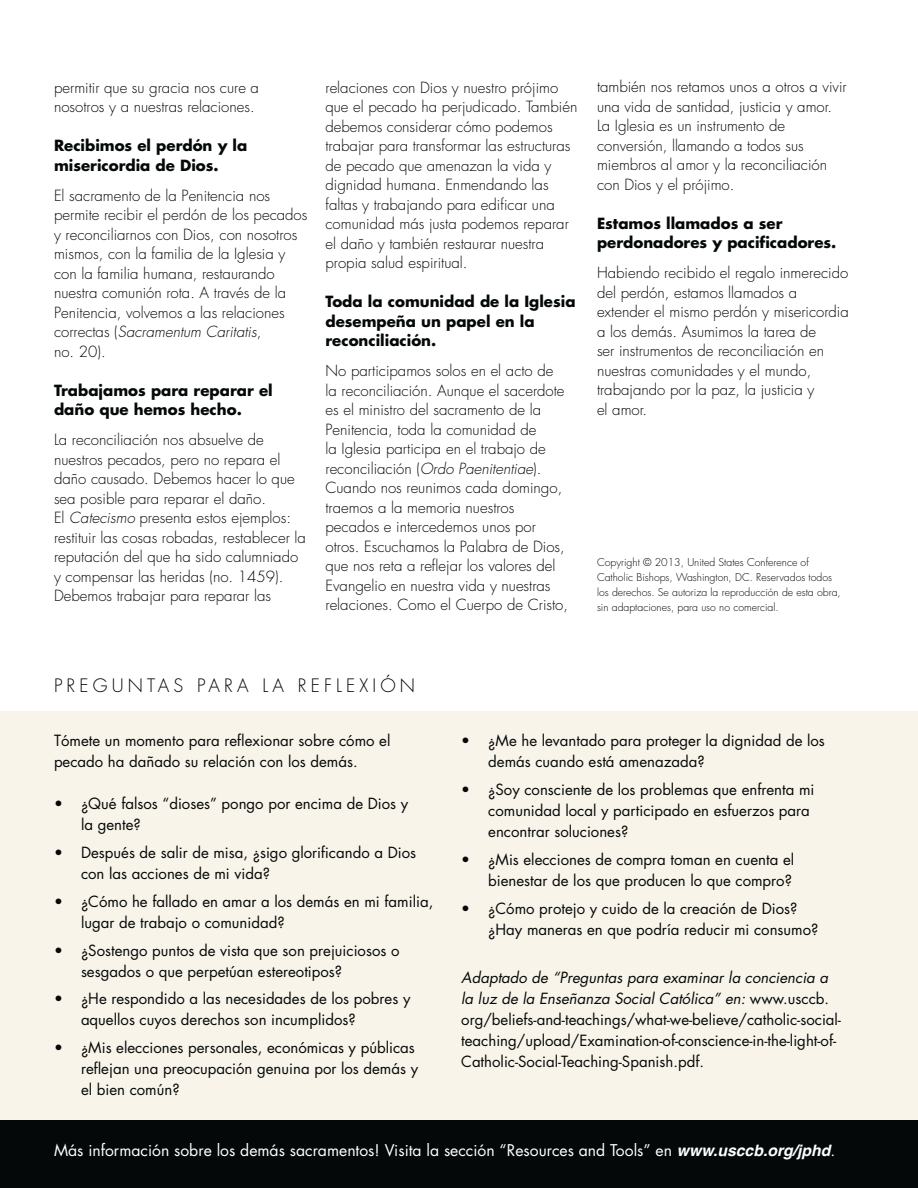
<style>
.page{position:relative;width:918px;height:1188px;background:#fff}
.page>*{position:absolute;margin:0;border:0;box-sizing:border-box;transform-origin:0 0}
.t1{font:300 18px "Futura";letter-spacing:.23em;color:#040809}
.t2{font:15.75px "Futura";color:#fff}
.t3{font:300 15px/19.5px "Futura";color:#040809}
.t4{font:15px/21px "Futura";color:#040809}
.t5{font:700 15px/19.5px "Futura";color:#040809}
.t6{font:300 10.5px/15px "Futura";color:#040809}
.s1{font-style:italic}
.s2{font-family:"Helvetica";font-weight:700;font-style:italic}
</style>
<div class="page">
<div style="left:0;top:712px;width:918px;height:476px;background:#f9f4e9"></div>
<div style="left:0;top:1121px;width:918px;height:67px;background:#040809"></div>
<p class="t3" style="left:54px;top:79px;width:207px">permitir que su gracia nos cure a nosotros y a nuestras relaciones.</p>
<p class="t5" style="left:54px;top:137px;width:195px">Recibimos el perdón y la misericordia de Dios.</p>
<p class="t3" style="left:54px;top:187px;width:255px">El sacramento de la Penitencia nos permite recibir el perdón de los pecados y reconciliarnos con Dios, con nosotros mismos, con la familia de la Iglesia y con la familia humana, restaurando nuestra comunión rota. A través de la Penitencia, volvemos a las relaciones correctas (<span class="s1">Sacramentum Caritatis</span>,<br>no. 20).</p>
<p class="t5" style="left:54px;top:381px;width:220px">Trabajamos para reparar el daño que hemos hecho.</p>
<p class="t3" style="left:54px;top:431px;width:253px">La reconciliación nos absuelve de nuestros pecados, pero no repara el daño causado. Debemos hacer lo que sea posible para reparar el daño.<br>El <span class="s1">Catecismo</span> presenta estos ejemplos: restituir las cosas robadas, restablecer la reputación del que ha sido calumniado y compensar las heridas (no. 1459).<br>Debemos trabajar para reparar las</p>
<p class="t3" style="left:326px;top:79px;width:253px">relaciones con Dios y nuestro prójimo que el pecado ha perjudicado. También debemos considerar cómo podemos trabajar para transformar las estructuras de pecado que amenazan la vida y dignidad humana. Enmendando las faltas y trabajando para edificar una comunidad más justa podemos reparar el daño y también restaurar nuestra propia salud espiritual.</p>
<p class="t5" style="left:326px;top:293px;width:252px">Toda la comunidad de la Iglesia desempeña un papel en la reconciliación.</p>
<p class="t3" style="left:326px;top:362px;width:244px">No participamos solos en el acto de la reconciliación. Aunque el sacerdote es el ministro del sacramento de la Penitencia, toda la comunidad de<br>la Iglesia participa en el trabajo de reconciliación (<span class="s1">Ordo Paenitentiae</span>).<br>Cuando nos reunimos cada domingo, traemos a la memoria nuestros pecados e intercedemos unos por otros. Escuchamos la Palabra de Dios, que nos reta a reflejar los valores del Evangelio en nuestra vida y nuestras relaciones. Como el Cuerpo de Cristo,</p>
<p class="t3" style="left:597px;top:79px;width:251px">también nos retamos unos a otros a vivir una vida de santidad, justicia y amor.<br>La Iglesia es un instrumento de conversión, llamando a todos sus miembros al amor y la reconciliación con Dios y el prójimo.</p>
<p class="t5" style="left:597px;top:215px;width:241px">Estamos llamados a ser perdonadores y pacificadores.</p>
<p class="t3" style="left:597px;top:265px;width:253px">Habiendo recibido el regalo inmerecido del perdón, estamos llamados a extender el mismo perdón y misericordia a los demás. Asumimos la tarea de<br>ser instrumentos de reconciliación en nuestras comunidades y el mundo, trabajando por la paz, la justicia y<br>el amor.</p>
<p class="t6" style="left:597px;top:555px;width:245px">Copyright © 2013, United States Conference of Catholic Bishops, Washington, DC. Reservados todos los derechos. Se autoriza la reproducción de esta obra, sin adaptaciones, para uso no comercial.</p>
<p class="t1" style="left:54px;top:677px;width:363px">PREGUNTAS PARA LA REFLEXIÓN</p>
<p class="t4" style="left:54px;top:732px;width:338px">Tómete un momento para reflexionar sobre cómo el pecado ha dañado su relación con los demás.</p>
<p class="t4" style="left:81px;top:795px;width:329px;text-indent:-27px">• ¿Qué falsos “dioses” pongo por encima de Dios y la gente?</p>
<p class="t4" style="left:81px;top:843px;width:337px;text-indent:-27px">• Después de salir de misa, ¿sigo glorificando a Dios con las acciones de mi vida?</p>
<p class="t4" style="left:81px;top:892px;width:354px;text-indent:-27px">• ¿Cómo he fallado en amar a los demás en mi familia, lugar de trabajo o comunidad?</p>
<p class="t4" style="left:81px;top:941px;width:320px;text-indent:-27px">• ¿Sostengo puntos de vista que son prejuiciosos o sesgados o que perpetúan estereotipos?</p>
<p class="t4" style="left:81px;top:990px;width:331px;text-indent:-27px">• ¿He respondido a las necesidades de los pobres y aquellos cuyos derechos son incumplidos?</p>
<p class="t4" style="left:81px;top:1038px;width:339px;text-indent:-27px">• ¿Mis elecciones personales, económicas y públicas reflejan una preocupación genuina por los demás y el bien común?</p>
<p class="t4" style="left:488px;top:732px;width:338px;text-indent:-27px">• ¿Me he levantado para proteger la dignidad de los demás cuando está amenazada?</p>
<p class="t4" style="left:488px;top:780px;width:328px;text-indent:-27px">• ¿Soy consciente de los problemas que enfrenta mi comunidad local y participado en esfuerzos para encontrar soluciones?</p>
<p class="t4" style="left:461px;top:850px;width:334px;text-align:right">• ¿Mis elecciones de compra toman en cuenta el bienestar de los que producen lo que compro?</p>
<p class="t4" style="left:488px;top:899px;width:332px;text-indent:-27px">• ¿Cómo protejo y cuido de la creación de Dios? ¿Hay maneras en que podría reducir mi consumo?</p>
<p class="t4" style="left:461px;top:969px;width:381px"><span class="s1">Adaptado de “Preguntas para examinar la conciencia a la luz de la Enseñanza Social Católica” en:</span> www.usccb. org/beliefs-and-teachings/what-we-believe/catholic-social&shy;teaching/upload/Examination-of-conscience-in-the-light-of-Catholic-Social-Teaching-Spanish.pdf.</p>
<p class="t2" style="left:54px;top:1143px;width:783px">Más información sobre los demás sacramentos! Visita la sección “Resources and Tools” en <span class="s2">www.usccb.org/jphd</span>.</p>
</div>
